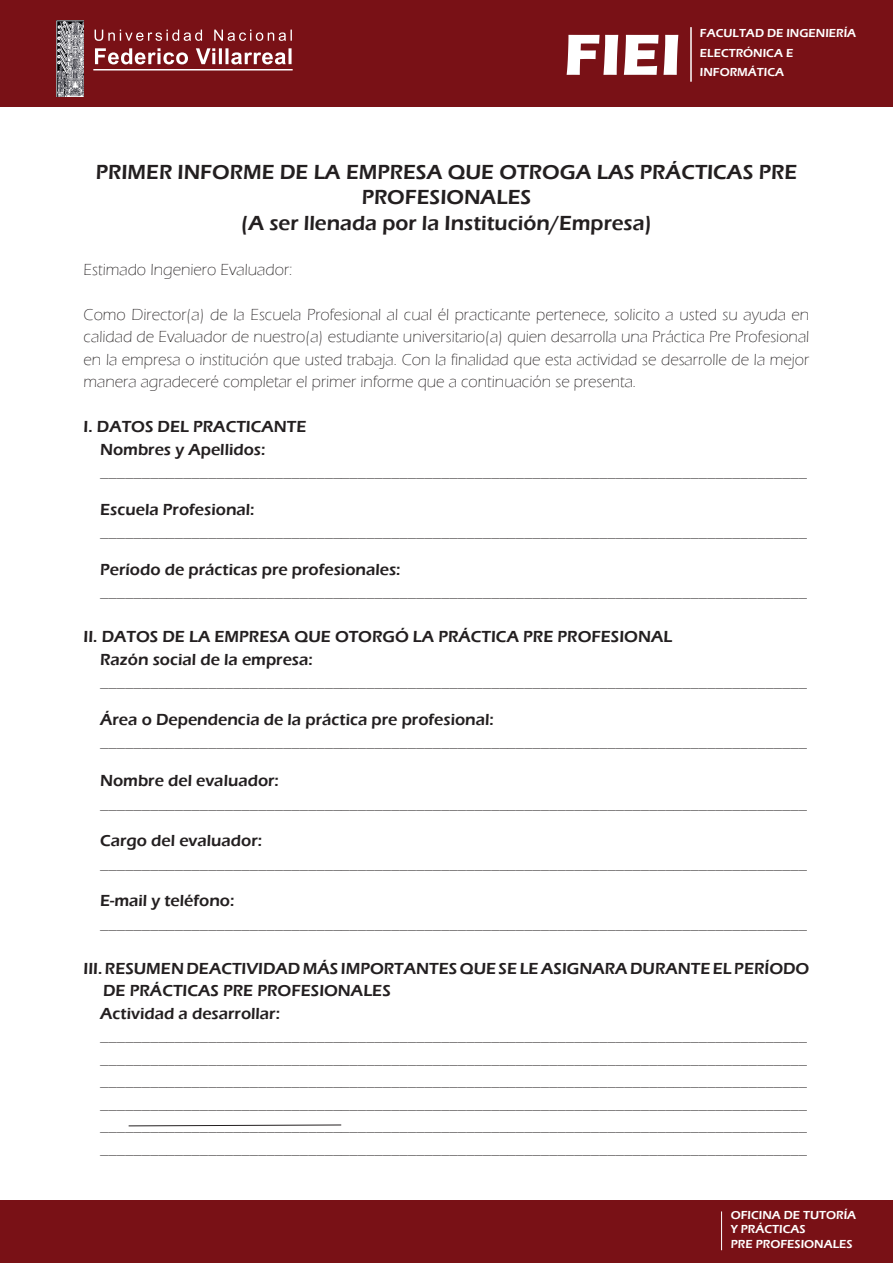
<style>
.page{position:relative;width:893px;height:1263px;background:#fff}
.page>*{position:absolute;margin:0;border:0;box-sizing:border-box;transform-origin:0 0}
.t1{font:700 60px "Eras ITC";color:#fff}
.t2{font:600 21px/25.2px "Eras ITC";color:#231f20;text-align:center}
.t3{font:300 16.5px/22.5px "Eras ITC";color:#231f20;text-align:justify}
.t4{font:600 16.5px/22.5px "Eras ITC";color:#231f20}
.t5{font:600 12px "Eras ITC";color:#fff}
</style>
<div class="page">
<div style="left:0;top:0;width:893px;height:106px;background:#791116"></div>
<div style="left:0;top:1200px;width:893px;height:63px;background:#791116"></div>
<img style="left:57px;top:21px;width:27px;height:75px">
<hr style="left:93px;top:69px;width:200px;height:1px;background:#fff">
<svg style="left:95px;top:30px;width:197px;height:11px"></svg>
<svg style="left:95px;top:48px;width:197px;height:16px"></svg>
<hr style="left:721px;top:1211px;width:1px;height:39px;background:#fff">
<hr style="left:690px;top:27px;width:2px;height:55px;background:#fff">
<svg style="left:128px;top:1124px;width:214px;height:2px"></svg>
<p class="t1" style="left:564px;top:20px;width:119px">FIEI</p>
<p class="t5" style="left:700px;top:27px;width:158px">FACULTAD DE INGENIERÍA</p>
<p class="t5" style="left:700px;top:46px;width:95px">ELECTRÓNICA E</p>
<p class="t5" style="left:700px;top:66px;width:86px">INFORMÁTICA</p>
<p class="t2" style="left:96px;top:160px;width:703px">PRIMER INFORME DE LA EMPRESA QUE OTROGA LAS PRÁCTICAS PRE<br>PROFESIONALES</p>
<p class="t2" style="left:241px;top:210px;width:412px">(A ser llenada por la Institución/Empresa)</p>
<p class="t3" style="left:84px;top:258px;width:210px">Estimado Ingeniero Evaluador:</p>
<p class="t3" style="left:84px;top:303px;width:727px">Como Director(a) de la Escuela Profesional al cual él practicante pertenece, solicito a usted su ayuda en calidad de Evaluador de nuestro(a) estudiante universitario(a) quien desarrolla una Práctica Pre Profesional en la empresa o institución que usted trabaja. Con la finalidad que esta actividad se desarrolle de la mejor manera agradeceré completar el primer informe que a continuación se presenta.</p>
<p class="t4" style="left:84px;top:415px;width:224px">I. DATOS DEL PRACTICANTE</p>
<p class="t4" style="left:100px;top:438px;width:167px">Nombres y Apellidos:</p>
<p class="t3" style="left:100px;top:461px;width:708px">_____________________________________________________________________________________</p>
<p class="t4" style="left:100px;top:498px;width:156px">Escuela Profesional:</p>
<p class="t3" style="left:100px;top:521px;width:708px">_____________________________________________________________________________________</p>
<p class="t4" style="left:100px;top:558px;width:302px">Período de prácticas pre profesionales:</p>
<p class="t3" style="left:100px;top:581px;width:708px">_____________________________________________________________________________________</p>
<p class="t4" style="left:84px;top:625px;width:590px">II. DATOS DE LA EMPRESA QUE OTORGÓ LA PRÁCTICA PRE PROFESIONAL</p>
<p class="t4" style="left:100px;top:648px;width:214px">Razón social de la empresa:</p>
<p class="t3" style="left:100px;top:671px;width:708px">_____________________________________________________________________________________</p>
<p class="t4" style="left:100px;top:708px;width:395px">Área o Dependencia de la práctica pre profesional:</p>
<p class="t3" style="left:100px;top:731px;width:708px">_____________________________________________________________________________________</p>
<p class="t4" style="left:100px;top:769px;width:180px">Nombre del evaluador:</p>
<p class="t3" style="left:100px;top:792px;width:708px">_____________________________________________________________________________________</p>
<p class="t4" style="left:100px;top:829px;width:163px">Cargo del evaluador:</p>
<p class="t3" style="left:100px;top:852px;width:708px">_____________________________________________________________________________________</p>
<p class="t4" style="left:100px;top:889px;width:136px">E-mail y teléfono:</p>
<p class="t3" style="left:100px;top:912px;width:708px">_____________________________________________________________________________________</p>
<p class="t4" style="left:103px;top:957px;width:708px;text-indent:-20px">III. RESUMEN DEACTIVIDAD MÁS IMPORTANTES QUE SE LE ASIGNARA DURANTE EL PERÍODO<br>DE PRÁCTICAS PRE PROFESIONALES</p>
<p class="t4" style="left:100px;top:1002px;width:181px">Actividad a desarrollar:</p>
<p class="t3" style="left:100px;top:1025px;width:708px">_____________________________________________________________________________________</p>
<p class="t3" style="left:100px;top:1047px;width:708px">_____________________________________________________________________________________</p>
<p class="t3" style="left:100px;top:1070px;width:708px">_____________________________________________________________________________________</p>
<p class="t3" style="left:100px;top:1092px;width:708px">_____________________________________________________________________________________</p>
<p class="t3" style="left:100px;top:1115px;width:708px">_____________________________________________________________________________________</p>
<p class="t3" style="left:100px;top:1137px;width:708px">_____________________________________________________________________________________</p>
<p class="t5" style="left:731px;top:1208px;width:127px">OFICINA DE TUTORÍA</p>
<p class="t5" style="left:731px;top:1222px;width:76px">Y PRÁCTICAS</p>
<p class="t5" style="left:731px;top:1237px;width:123px">PRE PROFESIONALES</p>
</div>
